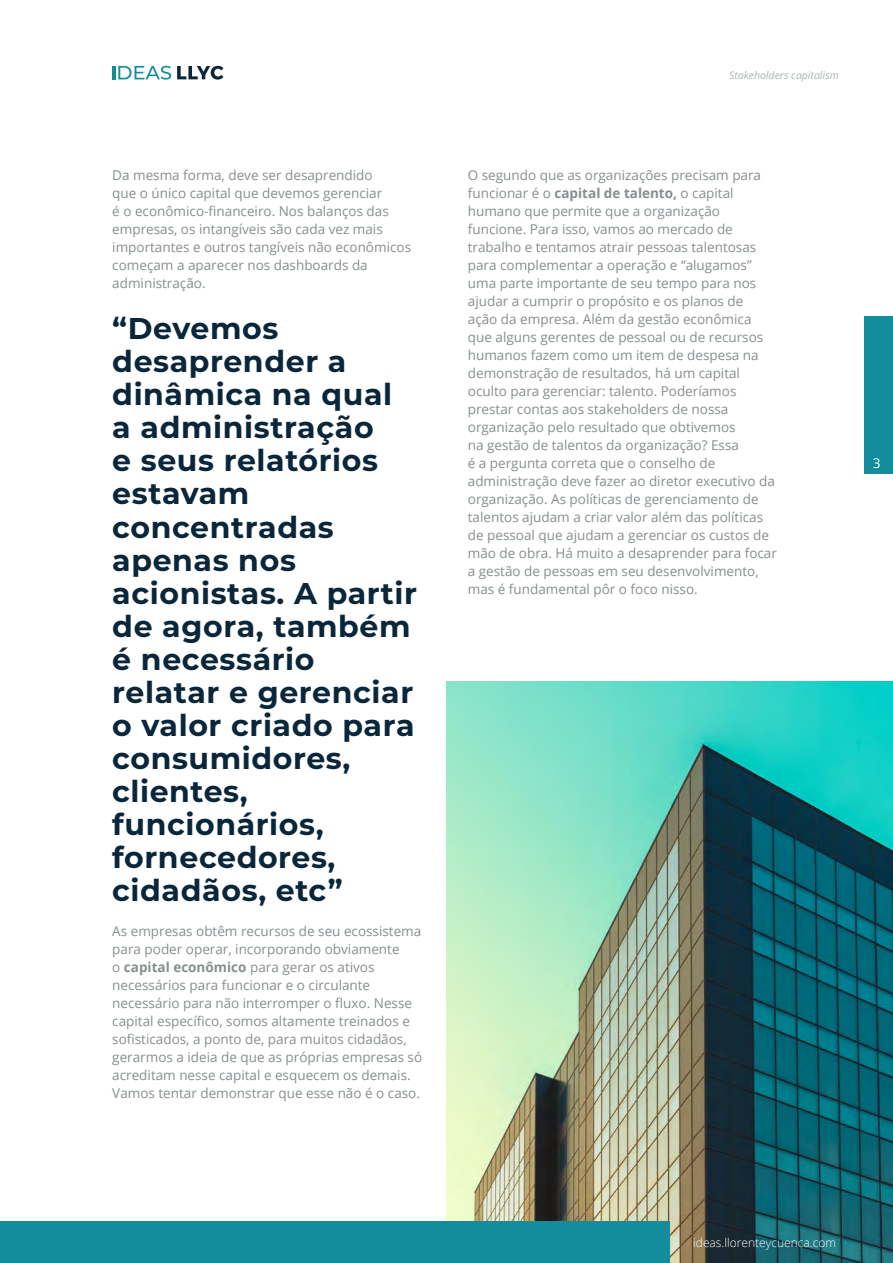
<style>
.page{position:relative;width:893px;height:1263px;background:#fff}
.page>*{position:absolute;margin:0;border:0;box-sizing:border-box;transform-origin:0 0}
.t1{font:700 30px/33px "Montserrat";letter-spacing:.02em;color:#0a263b}
.t2{font:13.5px/18px "Open Sans";color:#878e90}
.t3{font:300 12px "Open Sans";color:#fff}
.t4{font:italic 10.5px "Open Sans";color:#acb4b6}
.s1{font-weight:700}
</style>
<div class="page">
<img style="left:447px;top:681px;width:446px;height:582px">
<svg style="left:112px;top:66px;width:59px;height:14px"></svg>
<svg style="left:177px;top:66px;width:46px;height:14px"></svg>
<div style="left:864px;top:316px;width:29px;height:158px;background:#148c9c"></div>
<svg style="left:873px;top:458px;width:7px;height:10px"></svg>
<div style="left:0;top:1221px;width:669px;height:42px;background:#148c9c"></div>
<p class="t2" style="left:112px;top:166px;width:300px">Da mesma forma, deve ser desaprendido<br>que o único capital que devemos gerenciar<br>é o econômico-financeiro. Nos balanços das empresas, os intangíveis são cada vez mais importantes e outros tangíveis não econômicos começam a aparecer nos dashboards da administração.</p>
<p class="t1" style="left:112px;top:311px;width:306px">“Devemos desaprender a dinâmica na qual a administração<br>e seus relatórios estavam concentradas apenas nos acionistas. A partir de agora, também é necessário relatar e gerenciar o valor criado para consumidores, clientes, funcionários, fornecedores, cidadãos, etc”</p>
<p class="t2" style="left:112px;top:922px;width:311px">As empresas obtêm recursos de seu ecossistema para poder operar, incorporando obviamente<br>o <span class="s1">capital econômico</span> para gerar os ativos necessários para funcionar e o circulante necessário para não interromper o fluxo. Nesse capital específico, somos altamente treinados e sofisticados, a ponto de, para muitos cidadãos, gerarmos a ideia de que as próprias empresas só acreditam nesse capital e esquecem os demais.<br>Vamos tentar demonstrar que esse não é o caso.</p>
<p class="t4" style="left:729px;top:68px;width:111px">Stakeholders capitalism</p>
<p class="t2" style="left:468px;top:166px;width:311px">O segundo que as organizações precisam para funcionar é o <span class="s1">capital de talento,</span> o capital humano que permite que a organização funcione. Para isso, vamos ao mercado de trabalho e tentamos atrair pessoas talentosas para complementar a operação e “alugamos” uma parte importante de seu tempo para nos ajudar a cumprir o propósito e os planos de<br>ação da empresa. Além da gestão econômica que alguns gerentes de pessoal ou de recursos humanos fazem como um item de despesa na demonstração de resultados, há um capital oculto para gerenciar: talento. Poderíamos prestar contas aos stakeholders de nossa organização pelo resultado que obtivemos<br>na gestão de talentos da organização? Essa<br>é a pergunta correta que o conselho de administração deve fazer ao diretor executivo da organização. As políticas de gerenciamento de talentos ajudam a criar valor além das políticas de pessoal que ajudam a gerenciar os custos de mão de obra. Há muito a desaprender para focar a gestão de pessoas em seu desenvolvimento, mas é fundamental pôr o foco nisso.</p>
<p class="t3" style="left:693px;top:1234px;width:144px">ideas.llorenteycuenca.com</p>
</div>
